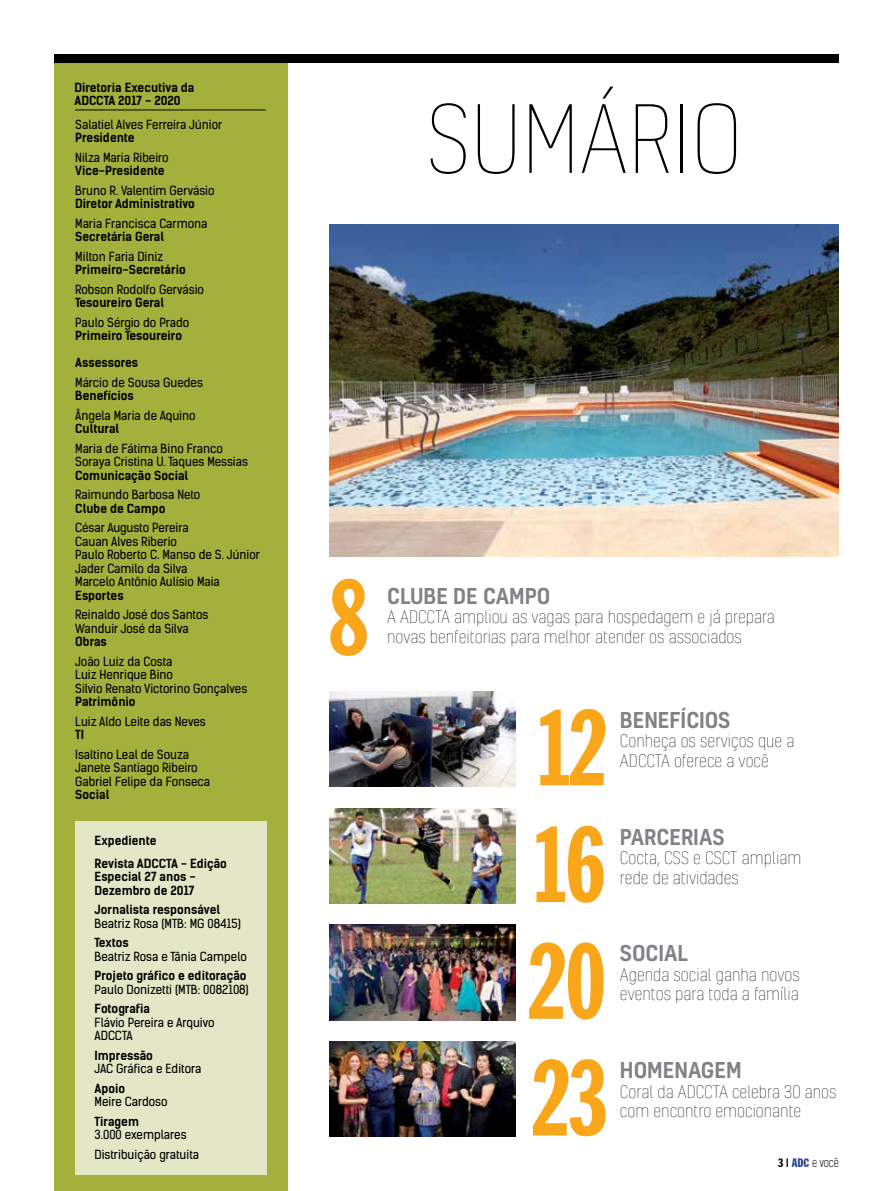
<style>
.page{position:relative;width:893px;height:1191px;background:#fff}
.page>*{position:absolute;margin:0;border:0;box-sizing:border-box;transform-origin:0 0}
.t1{font:extra-condensed 105px "Franklin Gothic";color:#faa61a}
.t2{font:100 90px "Kelson";color:#000}
.t3{font:500 21px "Kelson";color:#808285}
.t4{font:100 16.5px/19.5px "Kelson";color:#000}
.t5{font:12px/13.5px "Kelson Sans";color:#000}
.t6{font:700 12px/13.5px "Kelson Sans";color:#000}
.t7{font:300 12px "Kelson Sans";color:#000;scale:.9 1}
.s1{font-family:"Franklin Gothic";font-weight:400;font-stretch:extra-condensed}
.s2{font-family:"Franklin Gothic";font-weight:400;font-stretch:extra-condensed;color:#25408f}
</style>
<div class="page">
<div style="left:54px;top:60px;width:233px;height:1131px;background:#a3b03c"></div>
<div style="left:54px;top:54px;width:785px;height:9px;background:#000"></div>
<img style="left:329px;top:224px;width:510px;height:332px">
<img style="left:329px;top:691px;width:186px;height:95px">
<img style="left:329px;top:808px;width:186px;height:95px">
<img style="left:329px;top:1041px;width:186px;height:96px">
<img style="left:329px;top:924px;width:186px;height:96px">
<div style="left:75px;top:820px;width:192px;height:354px;background:#e3e7c5"></div>
<hr style="left:75px;top:110px;width:191px;height:1px;background:#000">
<p class="t6" style="left:74px;top:81px;width:122px">Diretoria Executiva da<br>ADCCTA 2017 - 2020</p>
<p class="t5" style="left:75px;top:117px;width:149px">Salatiel Alves Ferreira Júnior</p>
<p class="t6" style="left:75px;top:131px;width:61px">Presidente</p>
<p class="t5" style="left:75px;top:150px;width:95px">Nilza Maria Ribeiro</p>
<p class="t6" style="left:75px;top:164px;width:91px">Vice-Presidente</p>
<p class="t5" style="left:75px;top:183px;width:141px">Bruno R. Valentim Gervásio</p>
<p class="t6" style="left:75px;top:197px;width:121px">Diretor Administrativo</p>
<p class="t5" style="left:75px;top:216px;width:134px">Maria Francisca Carmona</p>
<p class="t6" style="left:75px;top:230px;width:90px">Secretária Geral</p>
<p class="t5" style="left:75px;top:249px;width:89px">Milton Faria Diniz</p>
<p class="t6" style="left:75px;top:263px;width:112px">Primeiro-Secretário</p>
<p class="t5" style="left:75px;top:282px;width:130px">Robson Rodolfo Gervásio</p>
<p class="t6" style="left:75px;top:296px;width:90px">Tesoureiro Geral</p>
<p class="t5" style="left:75px;top:315px;width:116px">Paulo Sérgio do Prado</p>
<p class="t6" style="left:75px;top:329px;width:108px">Primeiro Tesoureiro</p>
<p class="t6" style="left:75px;top:356px;width:64px">Assessores</p>
<p class="t5" style="left:75px;top:375px;width:129px">Márcio de Sousa Guedes</p>
<p class="t6" style="left:75px;top:389px;width:60px">Benefícios</p>
<p class="t5" style="left:75px;top:408px;width:122px">Ângela Maria de Aquino</p>
<p class="t6" style="left:75px;top:422px;width:45px">Cultural</p>
<p class="t5" style="left:75px;top:441px;width:174px">Maria de Fátima Bino Franco<br>Soraya Cristina U. Taques Messias</p>
<p class="t6" style="left:75px;top:468px;width:115px">Comunicação Social</p>
<p class="t5" style="left:75px;top:488px;width:127px">Raimundo Barbosa Neto</p>
<p class="t6" style="left:75px;top:501px;width:92px">Clube de Campo</p>
<p class="t5" style="left:75px;top:521px;width:186px">César Augusto Pereira<br>Cauan Alves Riberio<br>Paulo Roberto C. Manso de S. Júnior<br>Jader Camilo da Silva<br>Marcelo Antônio Aulísio Maia</p>
<p class="t6" style="left:75px;top:588px;width:50px">Esportes</p>
<p class="t5" style="left:75px;top:608px;width:135px">Reinaldo José dos Santos<br>Wanduir José da Silva</p>
<p class="t6" style="left:75px;top:635px;width:33px">Obras</p>
<p class="t5" style="left:75px;top:654px;width:173px">João Luiz da Costa<br>Luiz Henrique Bino<br>Silvio Renato Victorino Gonçalves</p>
<p class="t6" style="left:75px;top:695px;width:62px">Patrimônio</p>
<p class="t5" style="left:75px;top:714px;width:132px">Luiz Aldo Leite das Neves</p>
<p class="t6" style="left:75px;top:728px;width:11px">TI</p>
<p class="t5" style="left:75px;top:747px;width:136px">Isaltino Leal de Souza<br>Janete Santiago Ribeiro<br>Gabriel Felipe da Fonseca</p>
<p class="t6" style="left:75px;top:788px;width:36px">Social</p>
<p class="t6" style="left:95px;top:829px;width:134px;line-height:22.5px">Expediente<br>Revista ADCCTA - Edição</p>
<p class="t6" style="left:95px;top:870px;width:103px">Especial 27 anos -<br>Dezembro de 2017</p>
<p class="t6" style="left:95px;top:903px;width:127px">Jornalista responsável</p>
<p class="t5" style="left:95px;top:916px;width:148px">Beatriz Rosa (MTB: MG 08415)</p>
<p class="t6" style="left:95px;top:936px;width:36px">Textos</p>
<p class="t5" style="left:95px;top:949px;width:154px">Beatriz Rosa e Tânia Campelo</p>
<p class="t6" style="left:95px;top:969px;width:153px">Projeto gráfico e editoração</p>
<p class="t5" style="left:95px;top:982px;width:156px">Paulo Donizetti (MTB: 0082108)</p>
<p class="t6" style="left:95px;top:1002px;width:57px">Fotografia</p>
<p class="t5" style="left:95px;top:1015px;width:122px">Flávio Pereira e Arquivo<br>ADCCTA</p>
<p class="t6" style="left:95px;top:1048px;width:60px">Impressão</p>
<p class="t5" style="left:95px;top:1062px;width:108px">JAC Gráfica e Editora</p>
<p class="t6" style="left:95px;top:1081px;width:32px">Apoio</p>
<p class="t5" style="left:95px;top:1095px;width:75px">Meire Cardoso</p>
<p class="t6" style="left:95px;top:1114px;width:46px">Tiragem</p>
<p class="t5" style="left:95px;top:1125px;width:106px;line-height:19.5px">3.000 exemplares<br>Distribuição gratuita</p>
<h2 class="t2" style="left:425px;top:83px;width:319px">sumário</h2>
<h1 class="t1" style="left:329px;top:561px;width:40px">8</h1>
<h3 class="t3" style="left:387px;top:581px;width:165px">CLUBE DE CAMPO</h3>
<h3 class="t4" style="left:387px;top:607px;width:389px">A ADCCTA ampliou as vagas para hospedagem e já prepara novas benfeitorias para melhor atender os associados</h3>
<h1 class="t1" style="left:540px;top:691px;width:68px">12</h1>
<h3 class="t3" style="left:620px;top:705px;width:112px">BENEFÍCIOS</h3>
<h3 class="t4" style="left:620px;top:731px;width:176px">Conheça os serviços que a<br>ADCCTA oferece a você</h3>
<h1 class="t1" style="left:536px;top:808px;width:71px">16</h1>
<h3 class="t3" style="left:620px;top:822px;width:106px">PARCERIAS</h3>
<h3 class="t4" style="left:620px;top:848px;width:183px">Cocta, CSS e CSCT ampliam rede de atividades</h3>
<h1 class="t1" style="left:528px;top:924px;width:79px">20</h1>
<h3 class="t3" style="left:620px;top:939px;width:70px">SOCIAL</h3>
<h3 class="t4" style="left:620px;top:964px;width:181px">Agenda social ganha novos eventos para toda a família</h3>
<h1 class="t1" style="left:532px;top:1041px;width:75px">23</h1>
<h3 class="t3" style="left:620px;top:1055px;width:28px">HOMENA</h3>
<h3 class="t3" style="left:701px;top:1055px;width:27px">GEM</h3>
<h3 class="t4" style="left:620px;top:1081px;width:218px">Coral da ADCCTA celebra 30 anos com encontro emocionante</h3>
<p class="t7" style="left:778px;top:1155px;width:69px"><span class="s1">3 |</span> <span class="s2">ADC</span> e você</p>
</div>
